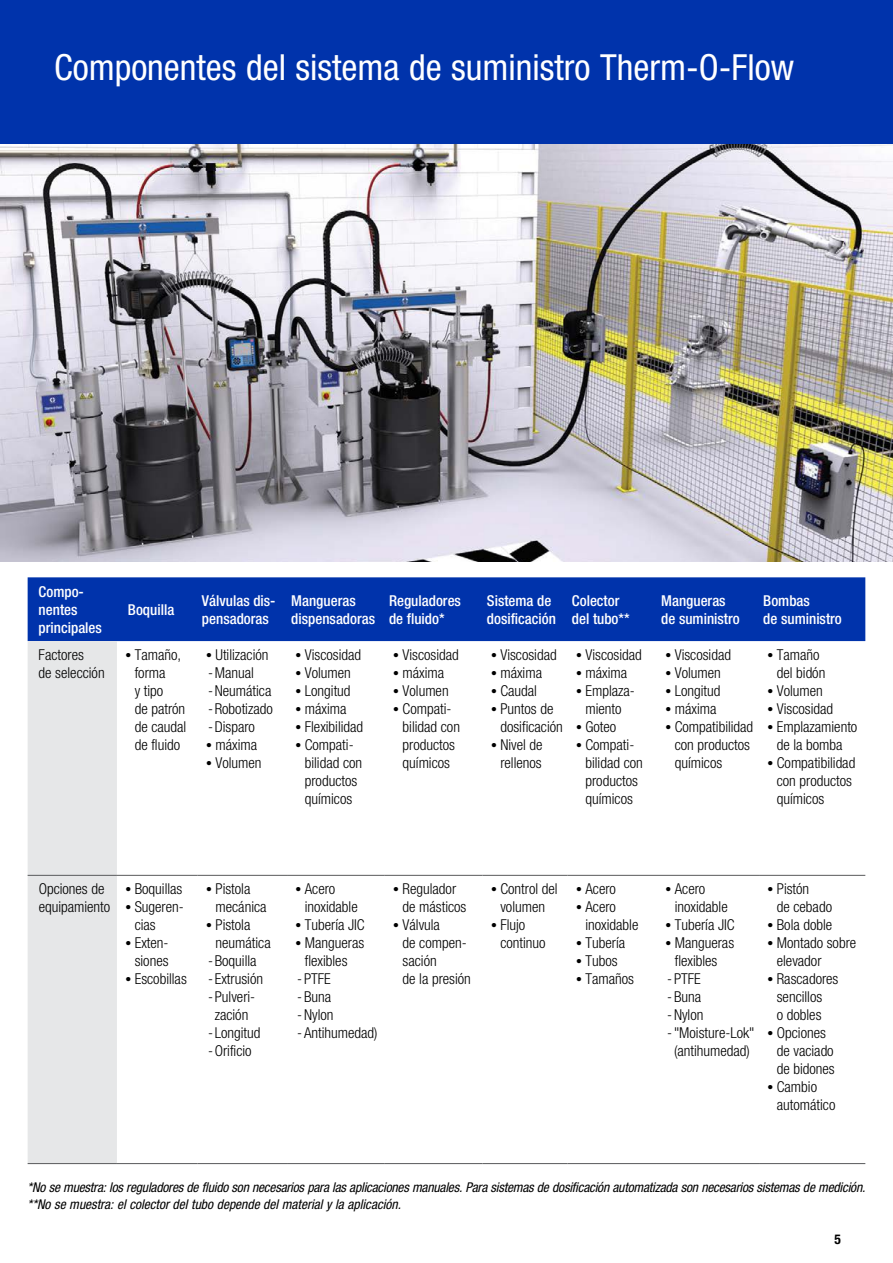
<style>
.page{position:relative;width:893px;height:1263px;background:#fff}
.page>*{position:absolute;margin:0;border:0;box-sizing:border-box;transform-origin:0 0}
.t1{font:condensed 36px "Helvetica Neue LT Std";color:#fff}
.t2{font:300 condensed 15px/18px "Helvetica Neue LT Std";color:#000}
.t3{font:500 condensed 15px/18px "Helvetica Neue LT Std";color:#fff}
.t4{font:italic condensed 13.5px/16.8px "Helvetica Neue LT Std";letter-spacing:-.015em;color:#000}
.t5{font:700 condensed 13.5px "Helvetica Neue LT Std";color:#000}
.s1{font-family:"Times";font-weight:400;font-stretch:normal}
</style>
<div class="page">
<div style="left:0;top:0;width:893px;height:145px;background:#0033ab"></div>
<img style="left:0;top:145px;width:893px;height:416px">
<div style="left:28px;top:577px;width:837px;height:64px;background:#0033ab"></div>
<div style="left:28px;top:641px;width:89px;height:522px;background:#e6e7e8"></div>
<hr style="left:28px;top:875px;width:89px;height:1px;background:#58595b">
<hr style="left:117px;top:875px;width:81px;height:1px;background:#58595b">
<hr style="left:198px;top:875px;width:89px;height:1px;background:#58595b">
<hr style="left:287px;top:875px;width:98px;height:1px;background:#58595b">
<hr style="left:385px;top:875px;width:98px;height:1px;background:#58595b">
<hr style="left:483px;top:875px;width:85px;height:1px;background:#58595b">
<hr style="left:568px;top:875px;width:89px;height:1px;background:#58595b">
<hr style="left:657px;top:875px;width:102px;height:1px;background:#58595b">
<hr style="left:759px;top:875px;width:106px;height:1px;background:#58595b">
<hr style="left:28px;top:1163px;width:89px;height:1px;background:#58595b">
<hr style="left:117px;top:1163px;width:81px;height:1px;background:#58595b">
<hr style="left:198px;top:1163px;width:89px;height:1px;background:#58595b">
<hr style="left:287px;top:1163px;width:98px;height:1px;background:#58595b">
<hr style="left:385px;top:1163px;width:98px;height:1px;background:#58595b">
<hr style="left:483px;top:1163px;width:85px;height:1px;background:#58595b">
<hr style="left:568px;top:1163px;width:89px;height:1px;background:#58595b">
<hr style="left:657px;top:1163px;width:102px;height:1px;background:#58595b">
<hr style="left:759px;top:1163px;width:106px;height:1px;background:#58595b">
<h1 class="t1" style="left:54px;top:46px;width:741px">Componentes del sistema de suministro Therm-O-Flow</h1>
<p class="t3" style="left:39px;top:582px;width:65px">Compo&shy;nentes principales</p>
<p class="t3" style="left:128px;top:600px;width:48px">Boquilla</p>
<p class="t3" style="left:202px;top:591px;width:75px">Válvulas dis&shy;pensadoras</p>
<p class="t3" style="left:291px;top:591px;width:85px">Mangueras dispensadoras</p>
<p class="t3" style="left:389px;top:591px;width:73px">Reguladores de fluido*</p>
<p class="t3" style="left:487px;top:591px;width:71px">Sistema de dosificación</p>
<p class="t3" style="left:572px;top:591px;width:59px">Colector del tubo**</p>
<p class="t3" style="left:661px;top:591px;width:80px">Mangueras de suministro</p>
<p class="t3" style="left:763px;top:591px;width:80px">Bombas<br>de suministro</p>
<p class="t2" style="left:39px;top:646px;width:68px">Factores<br>de selección</p>
<p class="t2" style="left:135px;top:646px;width:53px;text-indent:-9px"><span class="s1">•</span> Tamaño, forma<br>y tipo<br>de patrón de caudal de fluido</p>
<p class="t2" style="left:206px;top:646px;width:68px"><span class="s1">•</span> Utilización -Manual -Neumática -Robotizado -Disparo</p>
<p class="t2" style="left:206px;top:736px;width:52px"><span class="s1">•</span> máxima</p>
<p class="t2" style="left:206px;top:754px;width:57px"><span class="s1">•</span> Volumen</p>
<p class="t2" style="left:296px;top:646px;width:67px"><span class="s1">•</span> Viscosidad</p>
<p class="t2" style="left:296px;top:664px;width:57px"><span class="s1">•</span> Volumen</p>
<p class="t2" style="left:296px;top:682px;width:56px"><span class="s1">•</span> Longitud</p>
<p class="t2" style="left:296px;top:700px;width:52px"><span class="s1">•</span> máxima</p>
<p class="t2" style="left:296px;top:718px;width:69px"><span class="s1">•</span> Flexibilidad</p>
<p class="t2" style="left:305px;top:736px;width:59px;text-indent:-9px"><span class="s1">•</span> Compati&shy;bilidad con productos químicos</p>
<p class="t2" style="left:394px;top:646px;width:67px"><span class="s1">•</span> Viscosidad</p>
<p class="t2" style="left:394px;top:664px;width:52px"><span class="s1">•</span> máxima</p>
<p class="t2" style="left:394px;top:682px;width:57px"><span class="s1">•</span> Volumen</p>
<p class="t2" style="left:403px;top:700px;width:59px;text-indent:-9px"><span class="s1">•</span> Compati&shy;bilidad con productos químicos</p>
<p class="t2" style="left:491px;top:646px;width:67px"><span class="s1">•</span> Viscosidad</p>
<p class="t2" style="left:491px;top:664px;width:52px"><span class="s1">•</span> máxima</p>
<p class="t2" style="left:491px;top:682px;width:47px"><span class="s1">•</span> Caudal</p>
<p class="t2" style="left:500px;top:700px;width:64px;text-indent:-9px"><span class="s1">•</span> Puntos de dosificación</p>
<p class="t2" style="left:491px;top:736px;width:53px;text-align:center"><span class="s1">•</span> Nivel de rellenos</p>
<p class="t2" style="left:576px;top:646px;width:67px"><span class="s1">•</span> Viscosidad</p>
<p class="t2" style="left:576px;top:664px;width:52px"><span class="s1">•</span> máxima</p>
<p class="t2" style="left:576px;top:682px;width:60px;text-align:center"><span class="s1">•</span> Emplaza&shy;miento</p>
<p class="t2" style="left:576px;top:718px;width:41px"><span class="s1">•</span> Goteo</p>
<p class="t2" style="left:585px;top:736px;width:59px;text-indent:-9px"><span class="s1">•</span> Compati&shy;bilidad con productos químicos</p>
<p class="t2" style="left:666px;top:646px;width:67px"><span class="s1">•</span> Viscosidad</p>
<p class="t2" style="left:666px;top:664px;width:57px"><span class="s1">•</span> Volumen</p>
<p class="t2" style="left:666px;top:682px;width:56px"><span class="s1">•</span> Longitud</p>
<p class="t2" style="left:666px;top:700px;width:52px"><span class="s1">•</span> máxima</p>
<p class="t2" style="left:675px;top:718px;width:80px;text-indent:-9px"><span class="s1">•</span> Compatibilidad con productos químicos</p>
<p class="t2" style="left:768px;top:646px;width:59px;text-align:center"><span class="s1">•</span> Tamaño del bidón</p>
<p class="t2" style="left:768px;top:682px;width:57px"><span class="s1">•</span> Volumen</p>
<p class="t2" style="left:768px;top:700px;width:67px"><span class="s1">•</span> Viscosidad</p>
<p class="t2" style="left:768px;top:718px;width:91px;text-align:center"><span class="s1">•</span> Emplazamiento de la bomba</p>
<p class="t2" style="left:777px;top:754px;width:80px;text-indent:-9px"><span class="s1">•</span> Compatibilidad con productos químicos</p>
<p class="t2" style="left:39px;top:880px;width:73px">Opciones de equipamiento</p>
<p class="t2" style="left:126px;top:880px;width:58px"><span class="s1">•</span> Boquillas</p>
<p class="t2" style="left:135px;top:898px;width:51px;text-indent:-9px"><span class="s1">•</span> Sugeren&shy;cias</p>
<p class="t2" style="left:126px;top:934px;width:44px;text-align:right"><span class="s1">•</span> Exten&shy;siones</p>
<p class="t2" style="left:126px;top:970px;width:63px"><span class="s1">•</span> Escobillas</p>
<p class="t2" style="left:216px;top:880px;width:53px;text-indent:-9px"><span class="s1">•</span> Pistola mecánica</p>
<p class="t2" style="left:207px;top:916px;width:45px"><span class="s1">•</span> Pistola</p>
<p class="t2" style="left:216px;top:934px;width:57px">neumática</p>
<p class="t2" style="left:208px;top:952px;width:50px">-Boquilla</p>
<p class="t2" style="left:208px;top:970px;width:57px;text-align:center">- Extrusión -Pulveri&shy;zación</p>
<p class="t2" style="left:208px;top:1024px;width:54px">- Longitud -Orificio</p>
<p class="t2" style="left:305px;top:880px;width:54px;text-indent:-9px"><span class="s1">•</span> Acero inoxidable</p>
<p class="t2" style="left:296px;top:916px;width:70px"><span class="s1">•</span> Tubería JIC</p>
<p class="t2" style="left:296px;top:934px;width:70px"><span class="s1">•</span> Mangueras</p>
<p class="t2" style="left:305px;top:952px;width:44px">flexibles</p>
<p class="t2" style="left:297px;top:970px;width:35px">-PTFE</p>
<p class="t2" style="left:297px;top:988px;width:35px">-Buna</p>
<p class="t2" style="left:297px;top:1006px;width:38px">-Nylon</p>
<p class="t2" style="left:297px;top:1024px;width:82px">-Antihumedad)</p>
<p class="t2" style="left:403px;top:880px;width:65px;text-indent:-9px"><span class="s1">•</span> Regulador de másticos</p>
<p class="t2" style="left:403px;top:916px;width:70px;text-indent:-9px"><span class="s1">•</span> Válvula<br>de compen&shy;sación<br>de la presión</p>
<p class="t2" style="left:491px;top:880px;width:68px;text-align:center"><span class="s1">•</span> Control del volumen</p>
<p class="t2" style="left:500px;top:916px;width:47px;text-indent:-9px"><span class="s1">•</span> Flujo continuo</p>
<p class="t2" style="left:576px;top:880px;width:41px"><span class="s1">•</span> Acero</p>
<p class="t2" style="left:585px;top:898px;width:54px;text-indent:-9px"><span class="s1">•</span> Acero inoxidable</p>
<p class="t2" style="left:576px;top:934px;width:50px"><span class="s1">•</span> Tubería</p>
<p class="t2" style="left:576px;top:952px;width:43px"><span class="s1">•</span> Tubos</p>
<p class="t2" style="left:576px;top:970px;width:59px"><span class="s1">•</span> Tamaños</p>
<p class="t2" style="left:675px;top:880px;width:54px;text-indent:-9px"><span class="s1">•</span> Acero inoxidable</p>
<p class="t2" style="left:666px;top:916px;width:70px"><span class="s1">•</span> Tubería JIC</p>
<p class="t2" style="left:666px;top:934px;width:70px"><span class="s1">•</span> Mangueras</p>
<p class="t2" style="left:675px;top:952px;width:44px">flexibles</p>
<p class="t2" style="left:667px;top:970px;width:35px">-PTFE</p>
<p class="t2" style="left:667px;top:988px;width:35px">-Buna</p>
<p class="t2" style="left:667px;top:1006px;width:38px">-Nylon</p>
<p class="t2" style="left:667px;top:1024px;width:89px">-"Moisture-Lok"</p>
<p class="t2" style="left:674px;top:1042px;width:77px">(antihumedad)</p>
<p class="t2" style="left:777px;top:880px;width:57px;text-indent:-9px"><span class="s1">•</span> Pistón<br>de cebado</p>
<p class="t2" style="left:768px;top:916px;width:66px"><span class="s1">•</span> Bola doble</p>
<p class="t2" style="left:777px;top:934px;width:81px;text-indent:-9px"><span class="s1">•</span> Montado sobre elevador</p>
<p class="t2" style="left:768px;top:970px;width:72px;text-align:center"><span class="s1">•</span> Rascadores sencillos<br>o dobles</p>
<p class="t2" style="left:777px;top:1024px;width:60px;text-indent:-9px"><span class="s1">•</span> Opciones de vaciado de bidones</p>
<p class="t2" style="left:777px;top:1078px;width:60px;text-indent:-9px"><span class="s1">•</span> Cambio automático</p>
<p class="t4" style="left:28px;top:1179px;width:839px">*No se muestra: los reguladores de fluido son necesarios para las aplicaciones manuales. Para sistemas de dosificación automatizada son necesarios sistemas de medición. **No se muestra: el colector del tubo depende del material y la aplicación.</p>
<p class="t5" style="left:834px;top:1231px;width:8px">5</p>
</div>
